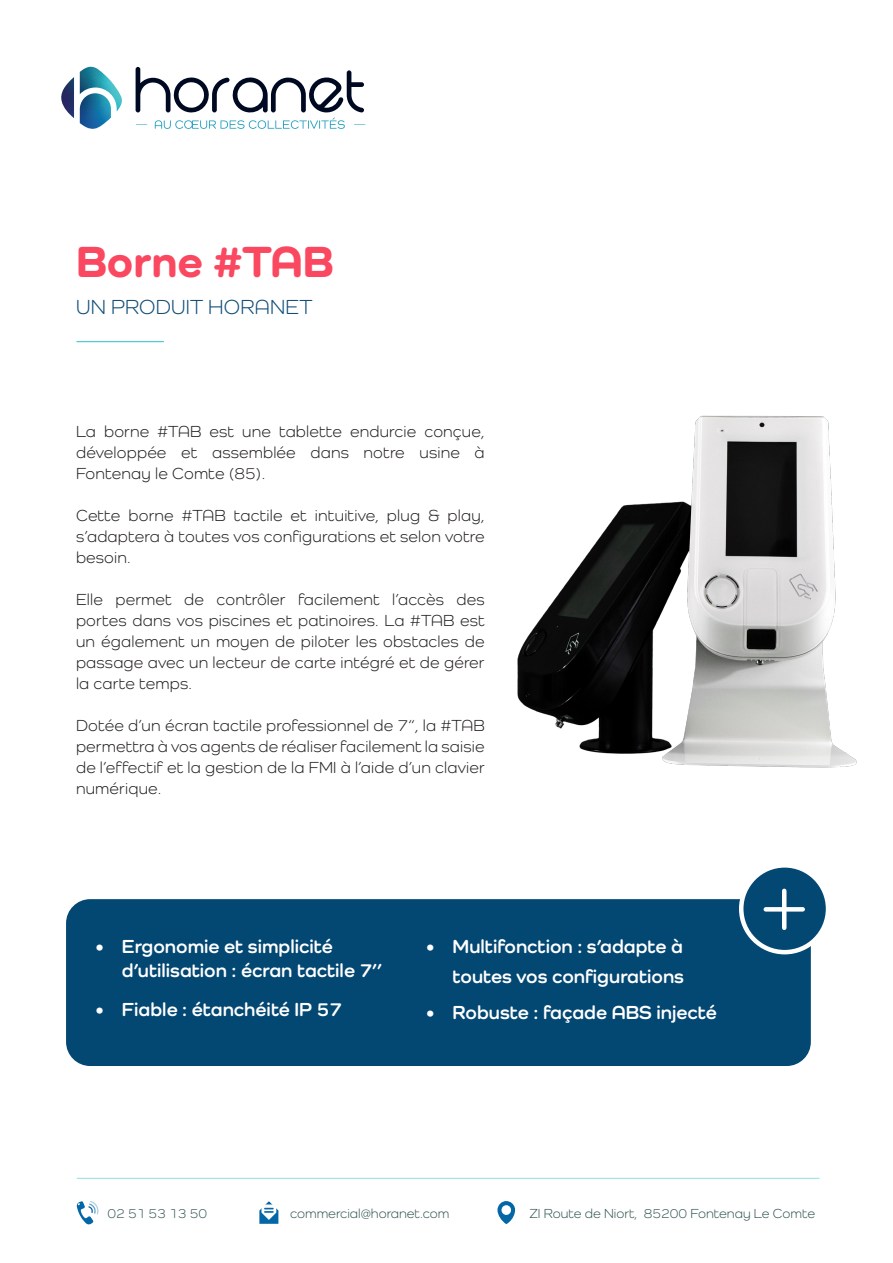
<style>
.page{position:relative;width:893px;height:1263px;background:#fff}
.page>*{position:absolute;margin:0;border:0;box-sizing:border-box;transform-origin:0 0}
.Titre1_-_S_L{font:800 45px "Como";color:#fb4861}
.t1{font:21px "Como";letter-spacing:.01em;color:#0f4d77}
.t2{font:700 19.5px/24px "Como";color:#fff}
.Defaut_-_paragraphe{font:16.5px/21px "Como";letter-spacing:.01em;color:#231f20;text-align:justify}
.t3{font:13.5px "Como";color:#335754}
</style>
<div class="page">
<hr style="left:77px;top:341px;width:87px;height:1px;background:#26c2c7">
<svg style="left:80px;top:67px;width:42px;height:62px"></svg>
<svg style="left:61px;top:84px;width:6px;height:17px"></svg>
<svg style="left:136px;top:67px;width:229px;height:62px"></svg>
<hr style="left:77px;top:1178px;width:742px;height:1px;background:#26c2c7">
<svg style="left:497px;top:1201px;width:18px;height:23px"></svg>
<svg style="left:77px;top:1201px;width:22px;height:23px"></svg>
<svg style="left:259px;top:1201px;width:19px;height:23px"></svg>
<img style="left:517px;top:415px;width:340px;height:353px">
<div style="left:66px;top:899px;width:745px;height:167px;background:#034773;border-radius:24px"></div>
<div style="left:741px;top:865px;width:87px;height:87px;background:#034773;border-radius:50%"></div>
<div style="left:739px;top:863px;width:91px;height:91px;border:4px solid #fff;border-radius:50%"></div>
<hr style="left:782px;top:891px;width:4px;height:37px;background:#fff">
<svg style="left:766px;top:907px;width:37px;height:4px"></svg>
<p class="Titre1_-_S_L" style="left:76px;top:234px;width:259px">Borne #TAB</p>
<p class="t1" style="left:76px;top:295px;width:238px">UN PRODUIT HORANET</p>
<p class="Defaut_-_paragraphe" style="left:76px;top:420px;width:410px">La borne #TAB est une tablette endurcie conçue, développée et assemblée dans notre usine à Fontenay le Comte (85).</p>
<p class="Defaut_-_paragraphe" style="left:76px;top:504px;width:410px">Cette borne #TAB tactile et intuitive, plug &amp; play, s’adaptera à toutes vos configurations et selon votre besoin.</p>
<p class="Defaut_-_paragraphe" style="left:76px;top:588px;width:410px">Elle permet de contrôler facilement l’accès des portes dans vos piscines et patinoires. La #TAB est un également un moyen de piloter les obstacles de passage avec un lecteur de carte intégré et de gérer la carte temps.</p>
<p class="Defaut_-_paragraphe" style="left:76px;top:714px;width:410px">Dotée d’un écran tactile professionnel de 7“, la #TAB permettra à vos agents de réaliser facilement la saisie de l’effectif et la gestion de la FMI à l’aide d’un clavier numérique.</p>
<p class="t2" style="left:122px;top:933px;width:262px;text-indent:-27px">• Ergonomie et simplicité d’utilisation : écran tactile 7’’</p>
<p class="t2" style="left:95px;top:996px;width:248px">• Fiable : étanchéité IP 57</p>
<p class="t2" style="left:426px;top:930px;width:260px;line-height:30px;text-align:right">• Multifonction : s’adapte à toutes vos configurations</p>
<p class="t2" style="left:426px;top:999px;width:293px">• Robuste : façade ABS injecté</p>
<p class="t3" style="left:107px;top:1205px;width:101px">02 51 53 13 50</p>
<p class="t3" style="left:290px;top:1205px;width:161px">commercial@horanet.com</p>
<p class="t3" style="left:529px;top:1205px;width:287px">ZI Route de Niort, 85200 Fontenay Le Comte</p>
</div>
